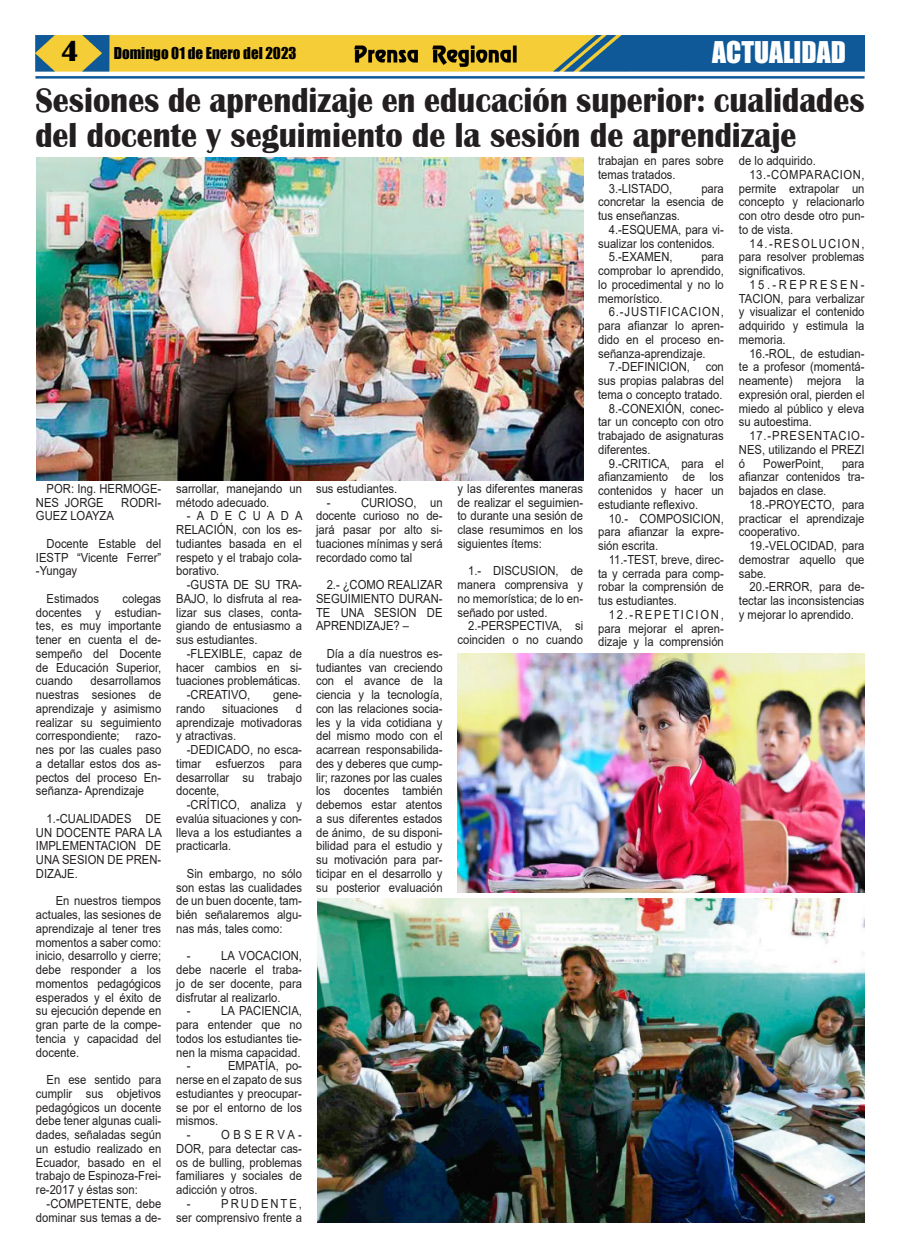
<style>
.page{position:relative;width:900px;height:1258px;background:#fff}
.page>*{position:absolute;margin:0;border:0;box-sizing:border-box;transform-origin:0 0}
.t1{font:700 35.5px/35px "Britannic";color:#231f20;scale:.9 1}
.t2{font:27.5px "Impact";color:#fff}
.t3{font:15px "Impact";color:#000}
.t4{font:12.5px/13.8px "Arial";color:#231f20;text-align:justify;scale:.9 1}
.s1{font-family:"Britannic";font-weight:700;font-size:30px}
</style>
<div class="page">
<img style="left:35px;top:35px;width:830px;height:36px">
<hr style="left:35px;top:76px;width:830px;height:3px;background:#0f5998">
<img style="left:351px;top:41px;width:169px;height:27px">
<img style="left:36px;top:158px;width:547px;height:322px">
<img style="left:317px;top:898px;width:548px;height:324px">
<img style="left:458px;top:654px;width:407px;height:238px">
<p class="t3" style="left:61px;top:42px;width:237px"><span class="s1">4</span> Domingo 01 de Enero del 2023</p>
<p class="t2" style="left:712px;top:31px;width:135px">ACTUALIDAD</p>
<p class="t1" style="left:35px;top:83px;width:923px">Sesiones de aprendizaje en educación superior: cualidades del docente y seguimiento de la sesión de aprendizaje</p>
<p class="t4" style="left:36px;top:481px;width:141px;text-indent:11px">POR: Ing. HERMOGE-<br>NES JORGE</p>
<p class="t4" style="left:121px;top:495px;width:46px">RODRI-</p>
<p class="t4" style="left:36px;top:509px;width:88px">GUEZ LOAYZA</p>
<p class="t4" style="left:36px;top:536px;width:141px;text-indent:11px">Docente Estable del IESTP “Vicente Ferrer” -Yungay</p>
<p class="t4" style="left:47px;top:591px;width:60px">Estimados</p>
<p class="t4" style="left:36px;top:591px;width:141px;text-indent:86px">colegas docentes y estudian&shy;tes, es muy importante tener en cuenta el de&shy;sempeño del Docente de Educación Superior, cuando</p>
<p class="t4" style="left:36px;top:674px;width:141px;text-indent:55px">desarrollamos nuestras sesiones de aprendizaje y asimismo realizar su seguimiento correspondiente;</p>
<p class="t4" style="left:36px;top:729px;width:141px;text-indent:100px">razo&shy;nes por las cuales paso a detallar estos dos as&shy;pectos del proceso En&shy;señanza- Aprendizaje</p>
<p class="t4" style="left:36px;top:811px;width:141px;text-indent:11px">1.-CUALIDADES DE UN DOCENTE PARA LA IMPLEMENTACION DE UNA SESION DE PREN-DIZAJE.</p>
<p class="t4" style="left:36px;top:894px;width:141px;text-indent:20px">En nuestros tiempos actuales, las sesiones de aprendizaje al tener tres momentos a saber como: inicio, desarrollo y cierre; debe responder a los momentos pedagógicos esperados y el éxito de su ejecución depende en gran parte de la compe&shy;tencia y capacidad del docente.</p>
<p class="t4" style="left:36px;top:1073px;width:141px;text-indent:11px">En ese sentido para cumplir sus objetivos pedagógicos un docente debe tener algunas cuali&shy;dades, señaladas según un estudio realizado en Ecuador, basado en el trabajo de Espinoza-Frei&shy;re-2017 y éstas son:</p>
<p class="t4" style="left:36px;top:1196px;width:141px;text-align:right">-COMPETENTE, debe dominar sus temas a de-</p>
<p class="t4" style="left:176px;top:481px;width:141px">sarrollar, manejando un método adecuado.</p>
<p class="t4" style="left:176px;top:509px;width:142px;text-indent:11px">-ADECUADA RELACIÓN, con los es&shy;tudiantes basada en el respeto y el trabajo cola&shy;borativo.</p>
<p class="t4" style="left:176px;top:578px;width:141px;text-indent:11px">-GUSTA DE SU TRA-BAJO, lo disfruta al rea&shy;lizar sus clases, conta&shy;giando de entusiasmo a sus estudiantes.</p>
<p class="t4" style="left:176px;top:646px;width:141px;text-indent:11px">-FLEXIBLE, capaz de hacer cambios en si&shy;tuaciones problemáticas.</p>
<p class="t4" style="left:187px;top:688px;width:72px">-CREATIVO,</p>
<p class="t4" style="left:273px;top:688px;width:33px">gene-</p>
<p class="t4" style="left:176px;top:701px;width:33px">rando</p>
<p class="t4" style="left:222px;top:701px;width:64px">situaciones</p>
<p class="t4" style="left:176px;top:701px;width:141px;text-indent:119px">d aprendizaje motivadoras y atractivas.</p>
<p class="t4" style="left:176px;top:743px;width:141px;text-indent:11px">-DEDICADO, no esca&shy;timar esfuerzos para desarrollar su trabajo docente,</p>
<p class="t4" style="left:176px;top:798px;width:141px;text-indent:11px">-CRÍTICO, analiza y evalúa situaciones y con&shy;lleva a los estudiantes a practicarla.</p>
<p class="t4" style="left:176px;top:866px;width:141px;text-indent:11px">Sin embargo, no sólo son estas las cualidades de un buen docente, tam&shy;bién señalaremos algu&shy;nas más, tales como:</p>
<p class="t4" style="left:187px;top:949px;width:6px">-</p>
<p class="t4" style="left:176px;top:949px;width:141px;text-indent:45px">LA VOCACION, debe nacerle el traba&shy;jo de ser docente, para disfrutar al realizarlo.</p>
<p class="t4" style="left:187px;top:1004px;width:6px">-</p>
<p class="t4" style="left:176px;top:1004px;width:141px;text-indent:45px">LA PACIENCIA, para entender que no todos los estudiantes tie&shy;nen la misma capacidad.</p>
<p class="t4" style="left:187px;top:1059px;width:6px">-</p>
<p class="t4" style="left:176px;top:1059px;width:141px;text-indent:52px">EMPATÍA, po&shy;nerse en el zapato de sus estudiantes y preocupar&shy;se por el entorno de los mismos.</p>
<p class="t4" style="left:187px;top:1128px;width:6px">-</p>
<p class="t4" style="left:176px;top:1128px;width:141px;text-indent:45px">OBSERVA-DOR, para detectar cas&shy;os de bulling, problemas familiares y sociales de adicción y otros.</p>
<p class="t4" style="left:187px;top:1196px;width:6px">-</p>
<p class="t4" style="left:176px;top:1196px;width:141px;text-align:right">PRUDENTE,<br>ser comprensivo frente a</p>
<p class="t4" style="left:316px;top:481px;width:92px">sus estudiantes.</p>
<p class="t4" style="left:327px;top:495px;width:6px">-</p>
<p class="t4" style="left:316px;top:495px;width:142px;text-indent:45px">CURIOSO, un docente curioso no de&shy;jará pasar por alto si&shy;tuaciones mínimas y será recordado como tal</p>
<p class="t4" style="left:316px;top:578px;width:142px;text-indent:11px">2.- ¿COMO REALIZAR SEGUIMIENTO DURAN-TE UNA SESION DE APRENDIZAJE? –</p>
<p class="t4" style="left:316px;top:646px;width:142px;text-indent:11px">Día a día nuestros es&shy;tudiantes van creciendo con el avance de la ciencia y la tecnología, con las relaciones socia&shy;les y la vida cotidiana y del mismo modo con el acarrean responsabilida&shy;des y deberes que cump&shy;lir; razones por las cuales los docentes también debemos estar atentos a sus diferentes estados de ánimo, de su disponi&shy;bilidad para el estudio y su motivación para par&shy;ticipar en el desarrollo y su posterior evaluación</p>
<p class="t4" style="left:458px;top:481px;width:141px">y las diferentes maneras de realizar el seguimien&shy;to durante una sesión de clase resumimos en los siguientes ítems:</p>
<p class="t4" style="left:458px;top:564px;width:141px;text-indent:11px">1.- DISCUSION, de manera comprensiva y no memorística; de lo en&shy;señado por usted.</p>
<p class="t4" style="left:458px;top:619px;width:141px;text-align:right">2.-PERSPECTIVA, si coinciden o no cuando</p>
<p class="t4" style="left:598px;top:154px;width:141px">trabajan en pares sobre temas tratados.</p>
<p class="t4" style="left:609px;top:181px;width:72px">3.-LISTADO,</p>
<p class="t4" style="left:598px;top:181px;width:141px;text-indent:103px">para concretar la esencia de tus enseñanzas.</p>
<p class="t4" style="left:598px;top:222px;width:141px;text-indent:11px">4.-ESQUEMA, para vi&shy;sualizar los contenidos.</p>
<p class="t4" style="left:609px;top:250px;width:72px">5.-EXAMEN,</p>
<p class="t4" style="left:598px;top:250px;width:141px;text-indent:103px">para comprobar lo aprendido, lo procedimental y no lo memorístico.</p>
<p class="t4" style="left:598px;top:305px;width:141px;text-indent:11px">6.-JUSTIFICACION, para afianzar lo apren&shy;dido en el proceso en&shy;señanza-aprendizaje.</p>
<p class="t4" style="left:609px;top:360px;width:92px">7.-DEFINICION,</p>
<p class="t4" style="left:598px;top:360px;width:141px;text-indent:108px">con sus propias palabras del tema o concepto tratado.</p>
<p class="t4" style="left:598px;top:401px;width:141px;text-indent:11px">8.-CONEXIÓN, conec&shy;tar un concepto con otro trabajado de asignaturas diferentes.</p>
<p class="t4" style="left:598px;top:456px;width:141px;text-indent:11px">9.-CRITICA, para el afianzamiento de los contenidos y hacer un estudiante reflexivo.</p>
<p class="t4" style="left:598px;top:511px;width:141px;text-indent:11px">10.- COMPOSICION, para afianzar la expre&shy;sión escrita.</p>
<p class="t4" style="left:598px;top:552px;width:141px;text-indent:11px">11.-TEST, breve, direc&shy;ta y cerrada para comp&shy;robar la comprensión de tus estudiantes.</p>
<p class="t4" style="left:598px;top:607px;width:141px;text-indent:11px">12.-REPETICION, para mejorar el apren&shy;dizaje y la comprensión</p>
<p class="t4" style="left:739px;top:154px;width:87px">de lo adquirido.</p>
<p class="t4" style="left:739px;top:167px;width:141px;text-indent:11px">13.-COMPARACION, permite extrapolar un concepto y relacionarlo con otro desde otro pun&shy;to de vista.</p>
<p class="t4" style="left:739px;top:236px;width:141px;text-indent:11px">14.-RESOLUCION, para resolver problemas significativos.</p>
<p class="t4" style="left:739px;top:277px;width:141px;text-indent:11px">15.-REPRESEN-TACION, para verbalizar y visualizar el contenido adquirido y estimula la memoria.</p>
<p class="t4" style="left:739px;top:346px;width:141px;text-indent:11px">16.-ROL, de estudian&shy;te a profesor (momentá&shy;neamente) mejora la expresión oral, pierden el miedo al público y eleva su autoestima.</p>
<p class="t4" style="left:739px;top:429px;width:141px;text-indent:11px">17.-PRESENTACIO-NES, utilizando el PREZI ó</p>
<p class="t4" style="left:763px;top:456px;width:69px">PowerPoint,</p>
<p class="t4" style="left:739px;top:456px;width:141px;text-indent:103px">para afianzar contenidos tra&shy;bajados en clase.</p>
<p class="t4" style="left:739px;top:497px;width:141px;text-indent:11px">18.-PROYECTO, para practicar el aprendizaje cooperativo.</p>
<p class="t4" style="left:739px;top:539px;width:141px;text-indent:11px">19.-VELOCIDAD, para demostrar aquello que sabe.</p>
<p class="t4" style="left:739px;top:580px;width:141px;text-indent:11px">20.-ERROR, para de&shy;tectar las inconsistencias y mejorar lo aprendido.</p>
</div>
